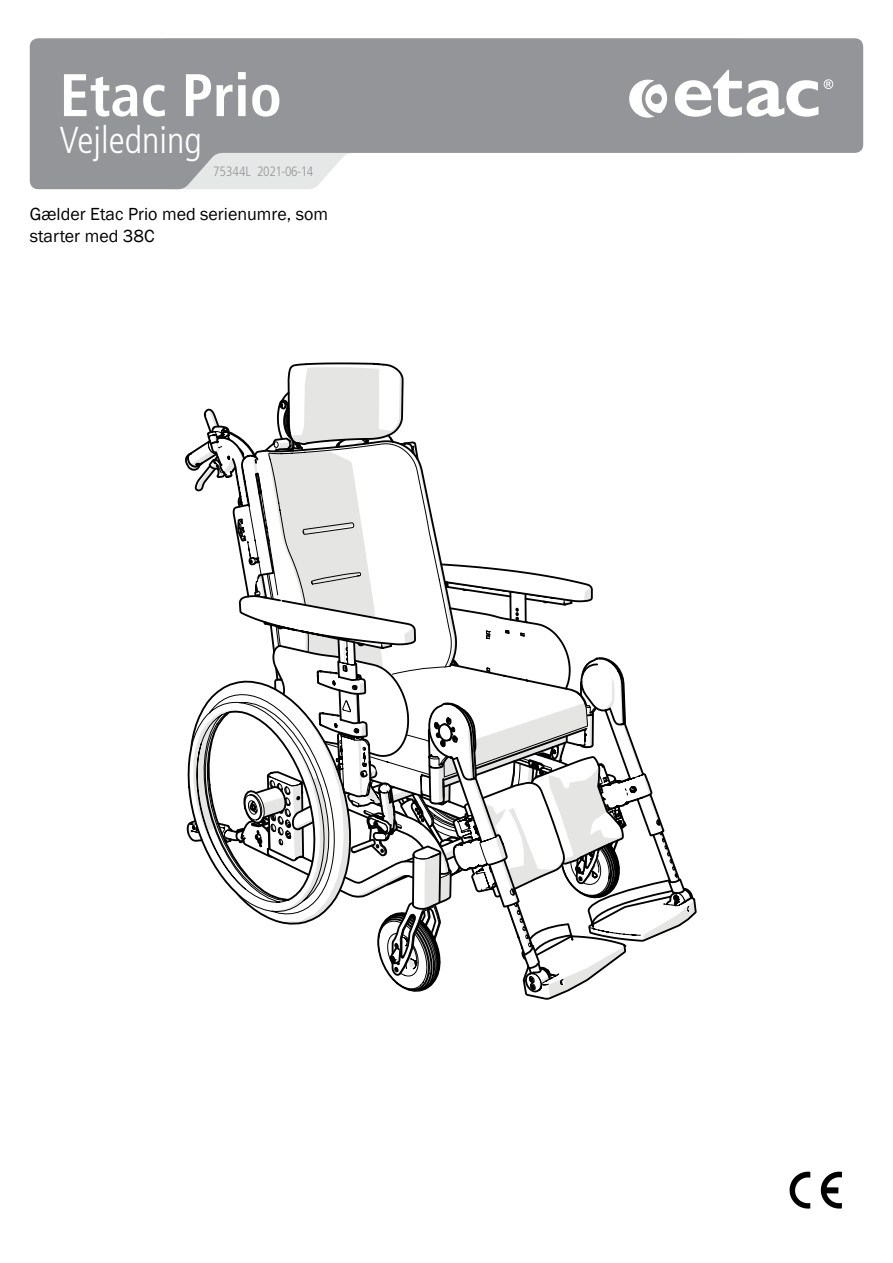
<style>
.page{position:relative;width:893px;height:1263px;background:#fff}
.page>*{position:absolute;margin:0;border:0;box-sizing:border-box;transform-origin:0 0}
.t1{font:700 condensed 60px "Frutiger LT Pro";color:#fff}
.t2{font:300 condensed 37.5px "Frutiger LT Pro";color:#fff}
.t3{font:18px/21.6px "Franklin Gothic";color:#000}
.t4{font:300 condensed 13.5px "Frutiger LT Pro";letter-spacing:-.015em;color:#939598}
</style>
<div class="page">
<svg style="left:790px;top:1172px;width:20px;height:36px"></svg>
<svg style="left:821px;top:1172px;width:21px;height:36px"></svg>
<svg style="left:30px;top:38px;width:833px;height:151px;fill:#939598"></svg>
<svg style="left:824px;top:79px;width:9px;height:10px"></svg>
<svg style="left:675px;top:70px;width:143px;height:47px"></svg>
<svg style="left:629px;top:80px;width:38px;height:38px"></svg>
<svg style="left:185px;top:362px;width:512px;height:638px"></svg>
<h1 class="t1" style="left:60px;top:60px;width:224px">Etac Prio</h1>
<h2 class="t2" style="left:60px;top:119px;width:144px">Vejledning</h2>
<p class="t4" style="left:213px;top:164px;width:102px">75344L 2021-06-14</p>
<p class="t3" style="left:30px;top:203px;width:300px">Gælder Etac Prio med serienumre, som starter med 38C</p>
</div>
